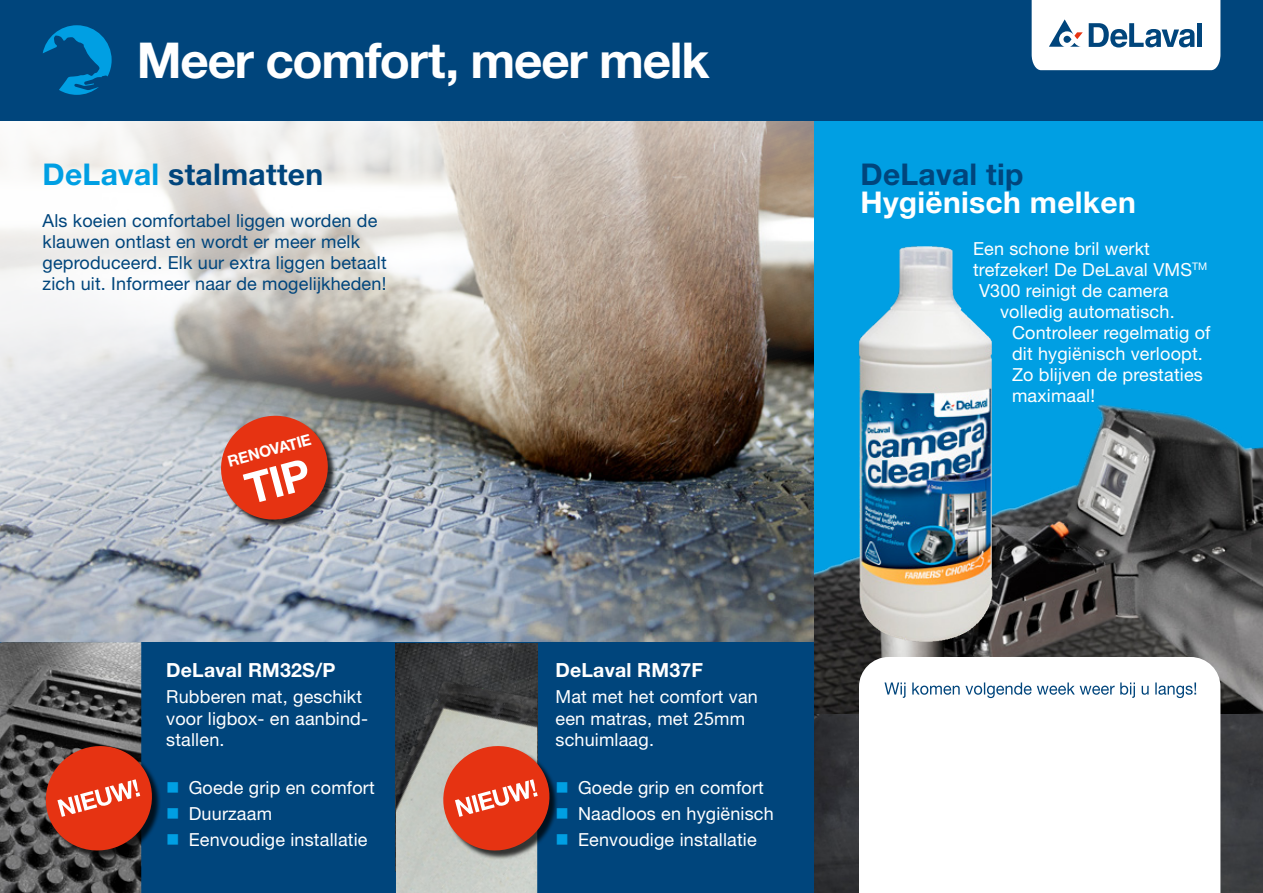
<style>
.page{position:relative;width:1263px;height:893px;background:#fff}
.page>*{position:absolute;margin:0;border:0;box-sizing:border-box;transform-origin:0 0}
.t1{font:700 49.5px "Helvetica Neue LT Std";letter-spacing:-.025em;color:#fff}
.t2{font:700 30px/28.5px "Helvetica Neue LT Std";letter-spacing:.01em;color:#fff}
.t3{font:700 30px "Helvetica Neue LT Std";letter-spacing:.01em;color:#00457c}
.t4{font:700 19.5px "Helvetica Neue LT Std";letter-spacing:.01em;color:#fff}
.t5{font:18px/21.6px "Helvetica Neue LT Std";letter-spacing:.01em;color:#fff}
.t6{font:18px/21px "Helvetica Neue LT Std";letter-spacing:.01em;color:#00457c}
.Bodytext{font:700 15.45px "Helvetica Neue LT Std";color:#fff}
.s1{color:#009fe3}
.s2{color:#00457c}
</style>
<div class="page">
<img style="left:0;top:121px;width:814px;height:521px">
<div style="left:0;top:642px;width:820px;height:251px;background:#00457c"></div>
<div style="left:814px;top:121px;width:449px;height:772px;background:#009fe3"></div>
<img style="left:814px;top:404px;width:449px;height:310px">
<img style="left:814px;top:714px;width:449px;height:179px">
<div style="left:222px;top:417px;width:115px;height:112px;background:#000;opacity:.75"></div>
<img style="left:0;top:642px;width:141px;height:251px">
<img style="left:396px;top:643px;width:141px;height:20px">
<img style="left:396px;top:663px;width:141px;height:230px">
<div style="left:47px;top:747px;width:114px;height:113px;background:#000;opacity:.75"></div>
<svg style="left:38px;top:739px;width:121px;height:119px;background:#9e4235"></svg>
<div style="left:445px;top:747px;width:114px;height:113px;background:#000;opacity:.75"></div>
<svg style="left:436px;top:739px;width:121px;height:119px;background:#bc6254"></svg>
<img style="left:859px;top:246px;width:133px;height:396px">
<div style="left:0;top:0;width:1263px;height:121px;background:#00457c"></div>
<svg style="left:1032px;top:0;width:188px;height:70px;background:#dfe7ee"></svg>
<svg style="left:43px;top:25px;width:69px;height:70px"></svg>
<div style="left:859px;top:657px;width:361px;height:236px;background:#fff"></div>
<svg style="left:884px;top:682px;width:312px;height:16px;background:#c8d6e2"></svg>
<svg style="left:215px;top:410px;width:118px;height:115px;background:#c95945"></svg>
<p class="t1" style="left:137px;top:30px;width:574px">Meer comfort, meer melk</p>
<p class="t3" style="left:43px;top:156px;width:282px"><span class="s1">DeLaval</span> stalmatten</p>
<p class="t6" style="left:43px;top:210px;width:346px">Als koeien comfortabel liggen worden de klauwen ontlast en wordt er meer melk geproduceerd. Elk uur extra liggen betaalt zich uit. Informeer naar de mogelijkheden!</p>
<p class="Bodytext" style="left:226px;top:452px;width:87px;rotate:-15deg">RENOVATIE</p>
<p class="t4" style="left:166px;top:658px;width:171px">DeLaval RM32S/P</p>
<p class="t5" style="left:166px;top:686px;width:203px">Rubberen mat, geschikt voor ligbox- en aanbind&shy;stallen.</p>
<p class="t5" style="left:166px;top:776px;width:210px"><span class="s1">■</span> Goede grip en comfort</p>
<p class="t5" style="left:166px;top:802px;width:107px"><span class="s1">■</span> Duurzaam</p>
<p class="t5" style="left:166px;top:828px;width:203px"><span class="s1">■</span> Eenvoudige installatie</p>
<p class="t4" style="left:555px;top:658px;width:149px">DeLaval RM37F</p>
<p class="t5" style="left:555px;top:686px;width:204px">Mat met het comfort van een matras, met 25mm schuimlaag.</p>
<p class="t5" style="left:555px;top:776px;width:210px"><span class="s1">■</span> Goede grip en comfort</p>
<p class="t5" style="left:555px;top:802px;width:220px"><span class="s1">■</span> Naadloos en hygiënisch</p>
<p class="t5" style="left:555px;top:828px;width:203px"><span class="s1">■</span> Eenvoudige installatie</p>
<p class="t2" style="left:860px;top:159px;width:277px"><span class="s2">DeLaval tip<br></span>Hygiënisch melken</p>
<p class="t5" style="left:973px;top:238px;width:178px">Een schone bril werkt</p>
<p class="t5" style="left:973px;top:259px;width:236px">trefzeker! De DeLaval VMS<sup>TM</sup></p>
<p class="t5" style="left:979px;top:280px;width:191px">V300 reinigt de camera</p>
<p class="t5" style="left:1000px;top:301px;width:176px">volledig automatisch.</p>
<p class="t5" style="left:1012px;top:322px;width:200px">Controleer regelmatig of</p>
<p class="t5" style="left:1012px;top:343px;width:192px">dit hygiënisch verloopt.</p>
<p class="t5" style="left:1012px;top:364px;width:192px">Zo blijven de prestaties</p>
<p class="t5" style="left:1012px;top:385px;width:85px">maximaal!</p>
</div>
